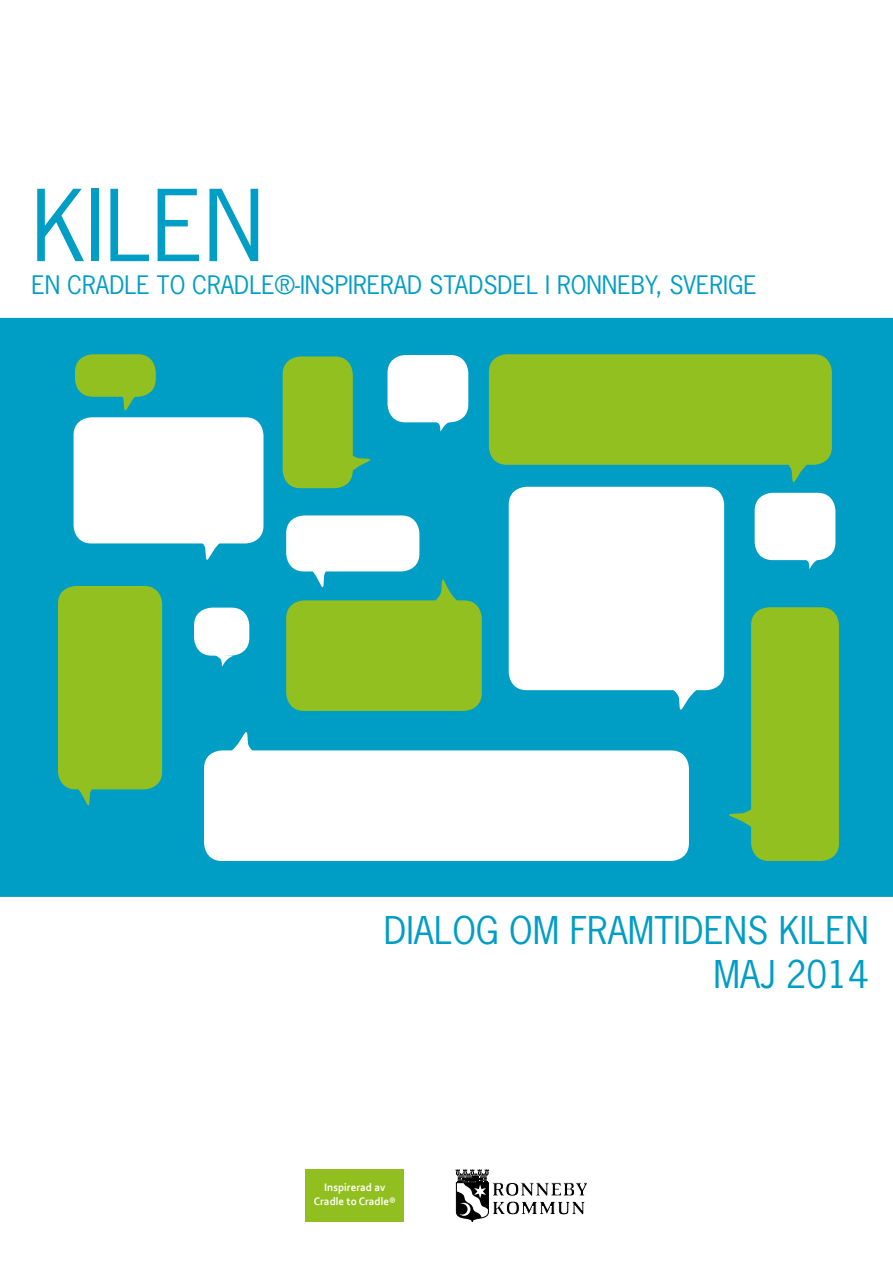
<style>
.page{position:relative;width:893px;height:1263px;background:#fff}
.page>*{position:absolute;margin:0;border:0;box-sizing:border-box;transform-origin:0 0}
.t1{font:93px "News Gothic Std";color:#009dc5}
.t2{font:36px/43.2px "News Gothic Std";color:#009dc5;text-align:right}
.t3{font:24px "News Gothic Std";color:#009dc5}
.t4{font:700 11.4px/13.6px "Corbel";color:#fff;text-align:center}
</style>
<div class="page">
<div style="left:0;top:330px;width:893px;height:555px;background:#009dc5"></div>
<div style="left:306px;top:1169px;width:98px;height:53px;background:#91bf20"></div>
<svg style="left:456px;top:1169px;width:132px;height:53px"></svg>
<div style="left:0;top:318px;width:893px;height:12px;background:#009dc5"></div>
<div style="left:0;top:885px;width:893px;height:12px;background:#009dc5"></div>
<div style="left:74px;top:417px;width:189px;height:126px;background:#fff;border-radius:18px"></div>
<div style="left:751px;top:607px;width:88px;height:254px;background:#92c020;border-radius:18px"></div>
<div style="left:286px;top:600px;width:196px;height:111px;background:#92c020;border-radius:18px"></div>
<div style="left:387px;top:355px;width:81px;height:67px;background:#fff;border-radius:18px"></div>
<div style="left:75px;top:354px;width:81px;height:43px;background:#92c020;border-radius:18px"></div>
<div style="left:489px;top:354px;width:343px;height:111px;background:#92c020;border-radius:18px"></div>
<div style="left:286px;top:515px;width:133px;height:56px;background:#fff;border-radius:18px"></div>
<div style="left:58px;top:586px;width:104px;height:203px;background:#92c020;border-radius:18px"></div>
<div style="left:194px;top:608px;width:55px;height:48px;background:#fff;border-radius:18px"></div>
<div style="left:509px;top:487px;width:215px;height:203px;background:#fff;border-radius:18px"></div>
<div style="left:755px;top:493px;width:80px;height:67px;background:#fff;border-radius:18px"></div>
<div style="left:283px;top:356px;width:70px;height:132px;background:#92c020;border-radius:18px"></div>
<div style="left:204px;top:750px;width:485px;height:111px;background:#fff;border-radius:18px"></div>
<svg style="left:114px;top:395px;width:30px;height:18px"></svg>
<svg style="left:307px;top:571px;width:25px;height:19px"></svg>
<svg style="left:432px;top:422px;width:20px;height:10px"></svg>
<svg style="left:782px;top:464px;width:30px;height:21px"></svg>
<svg style="left:214px;top:655px;width:19px;height:12px"></svg>
<svg style="left:434px;top:577px;width:24px;height:24px"></svg>
<svg style="left:352px;top:451px;width:21px;height:24px"></svg>
<svg style="left:670px;top:690px;width:29px;height:22px"></svg>
<svg style="left:801px;top:559px;width:19px;height:10px"></svg>
<svg style="left:73px;top:789px;width:25px;height:19px"></svg>
<svg style="left:196px;top:543px;width:30px;height:19px"></svg>
<svg style="left:726px;top:805px;width:26px;height:25px"></svg>
<svg style="left:228px;top:730px;width:29px;height:21px"></svg>
<h1 class="t1" style="left:31px;top:166px;width:234px">KILEN</h1>
<p class="t3" style="left:31px;top:270px;width:727px">EN CRADLE TO CRADLE®-INSPIRERAD STADSDEL I RONNEBY, SVERIGE</p>
<h2 class="t2" style="left:384px;top:909px;width:486px">DIALOG OM FRAMTIDENS KILEN<br>MAJ 2014</h2>
<p class="t4" style="left:314px;top:1180px;width:84px">Inspirerad av<br>Cradle to Cradle®</p>
</div>
